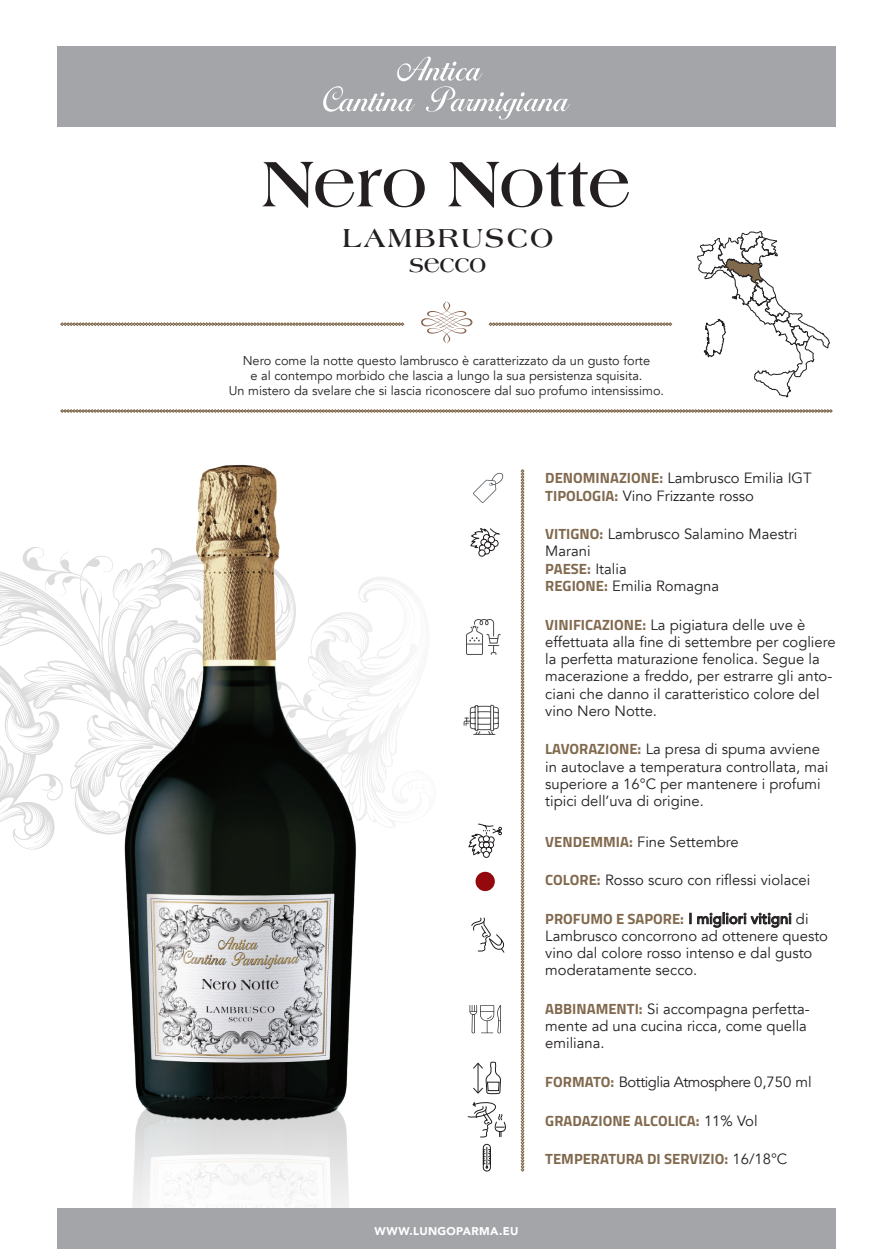
<style>
.page{position:relative;width:893px;height:1249px;background:#fff}
.page>*{position:absolute;margin:0;border:0;box-sizing:border-box;transform-origin:0 0}
.t1{font:700 69px "Americana Std";letter-spacing:-.015em;color:#231f20}
.t2{font:700 27.9px "Americana Std";letter-spacing:.08em;color:#231f20}
.t3{font:700 25.95px "Americana Std";letter-spacing:-.02em;color:#231f20}
.t4{font:14.85px/17.2px "Avenir";color:#231f20}
.t5{font:700 14.85px "Titillium";color:#81694e}
.t6{font:14.85px "Avenir";letter-spacing:-.03em;color:#231f20}
.t7{font:12.75px "Avenir";color:#231f20}
.t8{font:900 11.25px "Avenir";letter-spacing:.03em;color:#fff}
.s1{font-family:"Titillium";font-weight:700;color:#81694e}
.s2{font-family:"Avenir";font-weight:400;color:#231f20}
.s3{font-weight:500}
</style>
<div class="page">
<svg style="left:0;top:547px;width:402px;height:303px"></svg>
<svg style="left:73px;top:683px;width:48px;height:161px"></svg>
<div style="left:57px;top:46px;width:779px;height:80px;background:#a4a5a9"></div>
<svg style="left:323px;top:57px;width:247px;height:63px"></svg>
<svg style="left:60px;top:322px;width:344px;height:4px"></svg>
<svg style="left:421px;top:301px;width:51px;height:43px"></svg>
<img style="left:121px;top:464px;width:240px;height:745px">
<div style="left:57px;top:1209px;width:779px;height:40px;background:#a4a5a9"></div>
<svg style="left:470px;top:528px;width:30px;height:29px"></svg>
<svg style="left:521px;top:469px;width:3px;height:702px;background:#a2907c"></svg>
<svg style="left:468px;top:823px;width:34px;height:35px"></svg>
<div style="left:475px;top:872px;width:20px;height:19px;background:#94090d;border-radius:50%"></div>
<svg style="left:470px;top:1005px;width:31px;height:28px"></svg>
<svg style="left:467px;top:1061px;width:39px;height:76px"></svg>
<svg style="left:483px;top:1144px;width:8px;height:28px"></svg>
<svg style="left:473px;top:473px;width:30px;height:30px"></svg>
<svg style="left:466px;top:619px;width:35px;height:36px"></svg>
<svg style="left:463px;top:704px;width:36px;height:31px"></svg>
<svg style="left:60px;top:409px;width:773px;height:4px;background:#b0a190"></svg>
<svg style="left:489px;top:322px;width:183px;height:4px"></svg>
<svg style="left:697px;top:231px;width:133px;height:166px"></svg>
<svg style="left:471px;top:917px;width:34px;height:36px"></svg>
<p class="t1" style="left:262px;top:145px;width:371px">Nero Notte</p>
<p class="t2" style="left:342px;top:222px;width:212px">LAMBRUSCO</p>
<p class="t3" style="left:409px;top:249px;width:79px">secco</p>
<p class="t7" style="left:243px;top:353px;width:409px">Nero come la notte questo lambrusco è caratterizzato da un gusto forte</p>
<p class="t7" style="left:250px;top:368px;width:393px">e al contempo morbido che lascia a lungo la sua persistenza squisita.</p>
<p class="t7" style="left:229px;top:383px;width:437px">Un mistero da svelare che si lascia riconoscere dal suo profumo intensissimo.</p>
<p class="t8" style="left:375px;top:1221px;width:145px">WWW.LUNGOPARMA.EU</p>
<p class="t4" style="left:545px;top:470px;width:268px"><span class="s1">DENOMINAZIONE:</span> Lambrusco Emilia IGT</p>
<p class="t4" style="left:545px;top:487px;width:210px"><span class="s1">TIPOLOGIA:</span> Vino Frizzante rosso</p>
<p class="t4" style="left:545px;top:526px;width:254px"><span class="s1">VITIGNO:</span> Lambrusco Salamino Maestri</p>
<p class="t4" style="left:545px;top:543px;width:47px">Marani</p>
<p class="t5" style="left:545px;top:557px;width:83px">PAESE: <span class="s2">Italia</span></p>
<p class="t4" style="left:545px;top:577px;width:175px"><span class="s1">REGIONE:</span> Emilia Romagna</p>
<p class="t4" style="left:545px;top:616px;width:292px"><span class="s1">VINIFICAZIONE:</span> La pigiatura delle uve è effettuata alla fine di settembre per cogliere la perfetta maturazione fenolica. Segue la macerazione a freddo, per estrarre gli anto&shy;ciani che danno il caratteristico colore del vino Nero Notte.</p>
<p class="t4" style="left:545px;top:741px;width:284px"><span class="s1">LAVORAZIONE:</span> La presa di spuma avviene in autoclave a temperatura controllata, mai superiore a 16°C per mantenere i profumi tipici dell’uva di origine.</p>
<p class="t4" style="left:545px;top:833px;width:195px"><span class="s1">VENDEMMIA:</span> Fine Settembre</p>
<p class="t4" style="left:545px;top:872px;width:267px"><span class="s1">COLORE:</span> Rosso scuro con riflessi violacei</p>
<p class="t4" style="left:545px;top:910px;width:284px"><span class="s1">PROFUMO E SAPORE:</span> <span class="s3">I migliori vitigni</span> di Lambrusco concorrono ad ottenere questo vino dal colore rosso intenso e dal gusto moderatamente secco.</p>
<p class="t4" style="left:545px;top:1000px;width:266px"><span class="s1">ABBINAMENTI:</span> Si accompagna perfetta&shy;mente ad una cucina ricca, come quella emiliana.</p>
<p class="t6" style="left:545px;top:1073px;width:268px"><span class="s1">FORMATO:</span> Bottiglia Atmosphere 0,750 ml</p>
<p class="t5" style="left:545px;top:1109px;width:214px">GRADAZIONE ALCOLICA: <span class="s2">11% Vol</span></p>
<p class="t5" style="left:545px;top:1147px;width:244px">TEMPERATURA DI SERVIZIO: <span class="s2">16/18°C</span></p>
</div>
